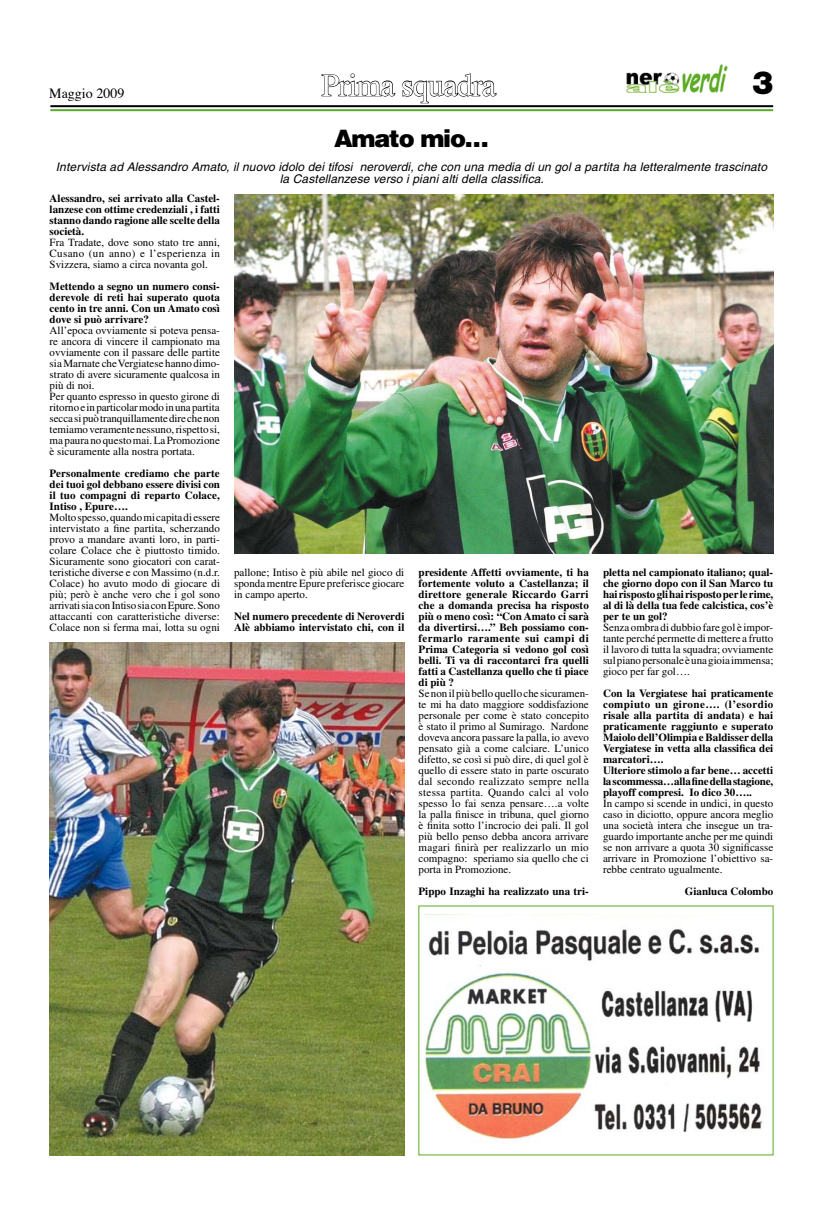
<style>
.page{position:relative;width:823px;height:1219px;background:#fff}
.page>*{position:absolute;margin:0;border:0;box-sizing:border-box;transform-origin:0 0}
.t1{font:32px "Times";letter-spacing:-.025em;color:#fff}
.t2{font:900 32px "Helvetica Neue";color:#000}
.t3{font:900 24px "Helvetica";letter-spacing:-.05em;color:#000}
.t4{font:14px "Times";color:#000}
.t5{font:italic 12px/12px "Helvetica";letter-spacing:.01em;color:#000;text-align:center}
.t6{font:11px/11px "Times LT Std";color:#000;text-align:justify}
.t7{font:700 11px/11px "Times LT Std";color:#000;text-align:justify}
</style>
<div class="page">
<hr style="left:50px;top:105px;width:722px;height:2px;background:#000">
<hr style="left:50px;top:109px;width:722px;height:2px;background:#58ab27">
<img style="left:626px;top:64px;width:101px;height:29px">
<svg style="left:321px;top:73px;width:74px;height:24px"></svg>
<svg style="left:402px;top:73px;width:94px;height:31px"></svg>
<img style="left:234px;top:195px;width:539px;height:359px">
<img style="left:50px;top:642px;width:354px;height:513px">
<img style="left:424px;top:929px;width:338px;height:210px">
<p class="t4" style="left:49px;top:80px;width:77px">Maggio 2009</p>
<h1 class="t1" style="left:321px;top:55px;width:176px">Prima squadra</h1>
<h1 class="t2" style="left:751px;top:63px;width:23px">3</h1>
<h2 class="t3" style="left:334px;top:123px;width:156px">Amato mio…</h2>
<p class="t5" style="left:56px;top:161px;width:712px">Intervista ad Alessandro Amato, il nuovo idolo dei tifosi neroverdi, che con una media di un gol a partita ha letteralmente trascinato la Castellanzese verso i piani alti della classifica.</p>
<p class="t7" style="left:50px;top:193px;width:172px">Alessandro, sei arrivato alla Castel&shy;lanzese con ottime credenziali , i fatti stanno dando ragione alle scelte della società.</p>
<p class="t6" style="left:50px;top:237px;width:172px">Fra Tradate, dove sono stato tre anni, Cusano (un anno) e l’esperienza in Svizzera, siamo a circa novanta gol.</p>
<p class="t7" style="left:50px;top:281px;width:172px">Mettendo a segno un numero consi&shy;derevole di reti hai superato quota cento in tre anni. Con un Amato così dove si può arrivare?</p>
<p class="t6" style="left:50px;top:325px;width:172px;text-align:left">All’epoca ovviamente si poteva pensa&shy;re ancora di vincere il campionato ma ovviamente con il passare delle partite sia Marnate che Vergiatese hanno dimo&shy;strato di avere sicuramente qualcosa in più di noi.<br>Per quanto espresso in questo girone di ritorno e in particolar modo in una partita secca si può tranquillamente dire che non temiamo veramente nessuno, rispetto si, ma paura no questo mai. La Promozione è sicuramente alla nostra portata.</p>
<p class="t7" style="left:50px;top:468px;width:172px">Personalmente crediamo che parte dei tuoi gol debbano essere divisi con il tuo compagni di reparto Colace, Intiso , Epure….</p>
<p class="t6" style="left:50px;top:512px;width:172px">Molto spesso, quando mi capita di essere intervistato a fine partita, scherzando provo a mandare avanti loro, in parti&shy;colare Colace che è piuttosto timido.<br>Sicuramente sono giocatori con carat&shy;teristiche diverse e con Massimo (n.d.r.<br>Colace) ho avuto modo di giocare di più; però è anche vero che i gol sono arrivati sia con Intiso sia con Epure. Sono attaccanti con caratteristiche diverse:<br>Colace non si ferma mai, lotta su ogni</p>
<p class="t6" style="left:234px;top:566px;width:172px">pallone; Intiso è più abile nel gioco di sponda mentre Epure preferisce giocare in campo aperto.</p>
<p class="t7" style="left:234px;top:610px;width:172px">Nel numero precedente di Neroverdi<br>Alè abbiamo intervistato chi, con il</p>
<p class="t7" style="left:418px;top:566px;width:172px">presidente Affetti ovviamente, ti ha fortemente voluto a Castellanza; il direttore generale Riccardo Garri che a domanda precisa ha risposto più o meno così: “Con Amato ci sarà da divertirsi….” Beh possiamo con&shy;fermarlo raramente sui campi di Prima Categoria si vedono gol così belli. Ti va di raccontarci fra quelli fatti a Castellanza quello che ti piace di più ?</p>
<p class="t6" style="left:418px;top:687px;width:172px">Se non il più bello quello che sicuramen&shy;te mi ha dato maggiore soddisfazione personale per come è stato concepito è stato il primo al Sumirago. Nardone doveva ancora passare la palla, io avevo pensato già a come calciare. L’unico difetto, se così si può dire, di quel gol è quello di essere stato in parte oscurato dal secondo realizzato sempre nella stessa partita. Quando calci al volo spesso lo fai senza pensare….a volte la palla finisce in tribuna, quel giorno è finita sotto l’incrocio dei pali. Il gol più bello penso debba ancora arrivare magari finirà per realizzarlo un mio compagno: speriamo sia quello che ci porta in Promozione.</p>
<p class="t7" style="left:418px;top:885px;width:172px">Pippo Inzaghi ha realizzato una tri-</p>
<p class="t7" style="left:602px;top:566px;width:172px">pletta nel campionato italiano; qual&shy;che giorno dopo con il San Marco tu hai risposto gli hai risposto per le rime, al di là della tua fede calcistica, cos’è per te un gol?</p>
<p class="t6" style="left:602px;top:621px;width:172px">Senza ombra di dubbio fare gol è impor&shy;tante perché permette di mettere a frutto il lavoro di tutta la squadra; ovviamente sul piano personale è una gioia immensa; gioco per far gol….</p>
<p class="t7" style="left:602px;top:687px;width:172px;text-align:left">Con la Vergiatese hai praticamente compiuto un girone…. (l’esordio risale alla partita di andata) e hai praticamente raggiunto e superato Maiolo dell’Olimpia e Baldisser della Vergiatese in vetta alla classifica dei marcatori….<br>Ulteriore stimolo a far bene… accetti la scommessa…alla fine della stagione, playoff compresi. Io dico 30…..</p>
<p class="t6" style="left:602px;top:797px;width:172px">In campo si scende in undici, in questo caso in diciotto, oppure ancora meglio una società intera che insegue un tra&shy;guardo importante anche per me quindi se non arrivare a quota 30 significasse arrivare in Promozione l’obiettivo sa&shy;rebbe centrato ugualmente.</p>
<p class="t7" style="left:684px;top:885px;width:90px">Gianluca Colombo</p>
</div>
